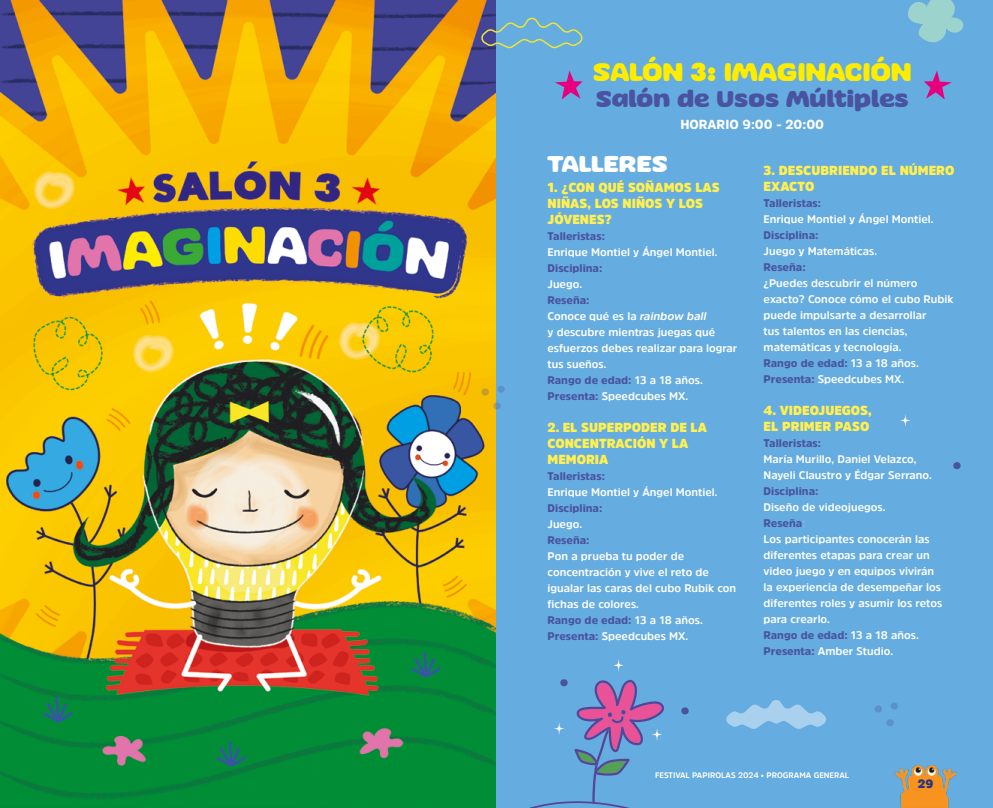
<style>
.page{position:relative;width:993px;height:808px;background:#fff}
.page>*{position:absolute;margin:0;border:0;box-sizing:border-box;transform-origin:0 0}
.t1{font:30px "Argufy";color:#ffed00}
.t2{font:27px "Argufy";color:#4953a0}
.t3{font:27px "Argufy";color:#fff}
.t4{font:900 13px/16px "Amsi Pro";color:#fff051}
.t5{font:900 13px "Amsi Pro";color:#fff}
.t6{font:900 12px "Amsi Pro";color:#283583}
.t7{font:700 11px/16px "Amsi Pro";color:#fff}
.t8{font:900 11px "Amsi Pro";color:#4953a0}
.t9{font:700 8px "Amsi Pro";color:#fff}
.s1{font-family:"Skam Font";font-size:26px}
.s2{font-weight:900;color:#4953a0}
.s3{font-weight:900;color:#8fb6e2}
.s4{font-style:italic}
</style>
<div class="page">
<img style="left:0;top:0;width:496px;height:808px">
<div style="left:496px;top:0;width:496px;height:808px;background:#65ace0"></div>
<svg style="left:555px;top:71px;width:27px;height:28px"></svg>
<svg style="left:924px;top:71px;width:27px;height:28px"></svg>
<svg style="left:908px;top:0;width:56px;height:43px"></svg>
<img style="left:894px;top:765px;width:62px;height:43px">
<svg style="left:479px;top:17px;width:104px;height:33px"></svg>
<svg style="left:953px;top:462px;width:7px;height:8px"></svg>
<svg style="left:681px;top:707px;width:7px;height:8px"></svg>
<svg style="left:875px;top:702px;width:23px;height:24px"></svg>
<svg style="left:481px;top:384px;width:24px;height:27px"></svg>
<svg style="left:900px;top:415px;width:9px;height:11px"></svg>
<svg style="left:614px;top:659px;width:9px;height:12px"></svg>
<svg style="left:529px;top:679px;width:135px;height:129px"></svg>
<svg style="left:726px;top:700px;width:100px;height:29px"></svg>
<h1 class="t1" style="left:592px;top:57px;width:320px">SALÓN <span class="s1">3</span>: IMAGINACIÓN</h1>
<h2 class="t2" style="left:595px;top:85px;width:314px">Salón de Usos Múltiples</h2>
<p class="t5" style="left:680px;top:115px;width:145px">HORARIO 9:00 - 20:00</p>
<p class="t4" style="left:763px;top:162px;width:192px">3. DESCUBRIENDO EL NÚMERO<br>EXACTO</p>
<p class="t8" style="left:763px;top:195px;width:59px">Talleristas:</p>
<p class="t7" style="left:763px;top:211px;width:171px">Enrique Montiel y Ángel Montiel.</p>
<p class="t8" style="left:763px;top:227px;width:56px">Disciplina:</p>
<p class="t7" style="left:763px;top:243px;width:115px">Juego y Matemáticas.</p>
<p class="t8" style="left:763px;top:259px;width:44px">Reseña:</p>
<p class="t7" style="left:763px;top:275px;width:191px">¿Puedes descubrir el número exacto? Conoce cómo el cubo Rubik puede impulsarte a desarrollar<br>tus talentos en las ciencias, matemáticas y tecnología.<br><span class="s2">Rango de edad:</span> 13 a 18 años.<br><span class="s2">Presenta:</span> Speedcubes MX.</p>
<p class="t4" style="left:763px;top:402px;width:110px">4. VIDEOJUEGOS,<br>EL PRIMER PASO</p>
<p class="t8" style="left:763px;top:435px;width:59px">Talleristas:</p>
<p class="t7" style="left:763px;top:451px;width:170px">María Murillo, Daniel Velazco,<br>Nayeli Claustro y Édgar Serrano.</p>
<p class="t8" style="left:763px;top:483px;width:56px">Disciplina:</p>
<p class="t7" style="left:763px;top:499px;width:180px">Diseño de videojuegos.<br><span class="s2">Reseña</span><span class="s3">:<br></span>Los participantes conocerán las diferentes etapas para crear un video juego y en equipos vivirán la experiencia de desempeñar los diferentes roles y asumir los retos para crearlo.<br><span class="s2">Rango de edad:</span> 13 a 18 años.<br><span class="s2">Presenta:</span> Amber Studio.</p>
<h2 class="t3" style="left:547px;top:150px;width:122px">TALLERES</h2>
<p class="t4" style="left:547px;top:179px;width:174px">1. ¿CON QUÉ SOÑAMOS LAS<br>NIÑAS, LOS NIÑOS Y LOS<br>JÓVENES?</p>
<p class="t8" style="left:547px;top:228px;width:59px">Talleristas:</p>
<p class="t7" style="left:547px;top:243px;width:171px">Enrique Montiel y Ángel Montiel.</p>
<p class="t8" style="left:547px;top:260px;width:56px">Disciplina:</p>
<p class="t7" style="left:547px;top:275px;width:36px">Juego.</p>
<p class="t7" style="left:547px;top:291px;width:191px"><span class="s2">Reseña:<br></span>Conoce qué es la <span class="s4">rainbow ball<br></span>y descubre mientras juegas qué esfuerzos debes realizar para lograr tus sueños.<br><span class="s2">Rango de edad:</span> 13 a 18 años.<br><span class="s2">Presenta:</span> Speedcubes MX.</p>
<p class="t4" style="left:547px;top:419px;width:161px">2. EL SUPERPODER DE LA<br>CONCENTRACIÓN Y LA<br>MEMORIA</p>
<p class="t8" style="left:547px;top:468px;width:59px">Talleristas:</p>
<p class="t7" style="left:547px;top:483px;width:171px">Enrique Montiel y Ángel Montiel.</p>
<p class="t8" style="left:547px;top:500px;width:56px">Disciplina:</p>
<p class="t7" style="left:547px;top:515px;width:36px">Juego.</p>
<p class="t8" style="left:547px;top:532px;width:44px">Reseña:</p>
<p class="t7" style="left:547px;top:547px;width:190px">Pon a prueba tu poder de concentración y vive el reto de igualar las caras del cubo Rubik con fichas de colores.<br><span class="s2">Rango de edad:</span> 13 a 18 años.<br><span class="s2">Presenta:</span> Speedcubes MX.</p>
<p class="t9" style="left:655px;top:770px;width:195px">FESTIVAL PAPIROLAS 2024 • PROGRAMA GENERAL</p>
<p class="t6" style="left:917px;top:775px;width:17px">29</p>
</div>
